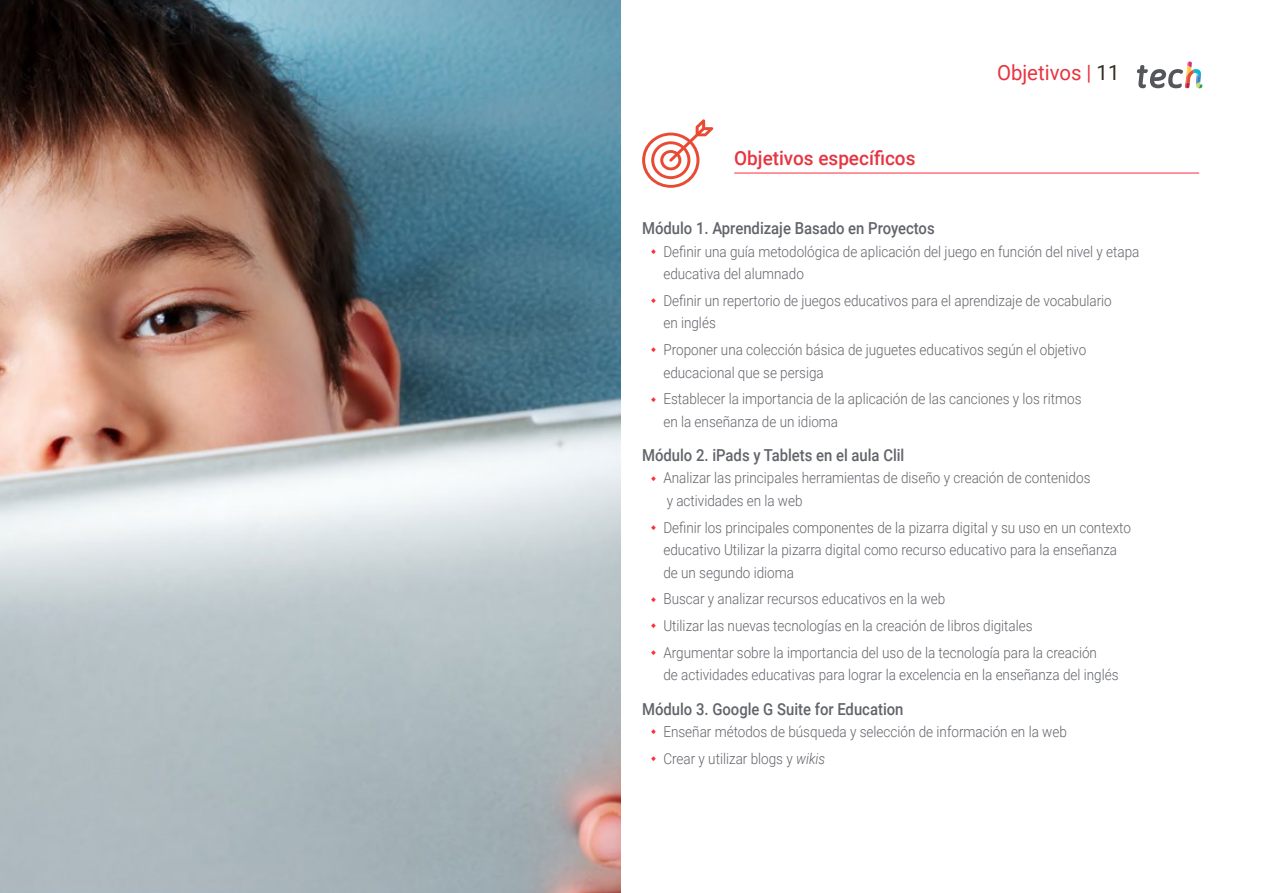
<style>
.page{position:relative;width:1263px;height:893px;background:#fff}
.page>*{position:absolute;margin:0;border:0;box-sizing:border-box;transform-origin:0 0}
.t1{font:21px "Roboto";color:#e73441}
.t2{font:500 19.5px "Roboto";color:#e73441}
.t3{font:500 16.5px "Roboto";color:#61646a;scale:.9 1}
.t4{font:300 15px/22.5px "Roboto";color:#61646a;scale:.9 1}
.s1{color:#312e20}
.s2{font-style:italic}
</style>
<div class="page">
<hr style="left:734px;top:173px;width:465px;height:1px;background:#ff293a">
<svg style="left:642px;top:119px;width:71px;height:69px"></svg>
<svg style="left:1137px;top:62px;width:65px;height:27px"></svg>
<img style="left:0;top:0;width:621px;height:893px">
<h2 class="t2" style="left:734px;top:144px;width:183px">Objetivos específicos</h2>
<h1 class="t1" style="left:997px;top:57px;width:124px">Objetivos | <span class="s1">11</span></h1>
<p class="t3" style="left:642px;top:217px;width:327px">Módulo 1. Aprendizaje Basado en Proyectos</p>
<p class="t4" style="left:663px;top:239px;width:530px">Definir una guía metodológica de aplicación del juego en función del nivel y etapa educativa del alumnado</p>
<p class="t4" style="left:663px;top:289px;width:500px">Definir un repertorio de juegos educativos para el aprendizaje de vocabulario en inglés</p>
<p class="t4" style="left:663px;top:338px;width:471px">Proponer una colección básica de juguetes educativos según el objetivo educacional que se persiga</p>
<p class="t4" style="left:663px;top:387px;width:466px">Establecer la importancia de la aplicación de las canciones y los ritmos en la enseñanza de un idioma</p>
<p class="t3" style="left:642px;top:444px;width:293px">Módulo 2. iPads y Tablets en el aula Clil</p>
<p class="t4" style="left:663px;top:466px;width:476px">Analizar las principales herramientas de diseño y creación de contenidos y actividades en la web</p>
<p class="t4" style="left:663px;top:515px;width:521px">Definir los principales componentes de la pizarra digital y su uso en un contexto educativo Utilizar la pizarra digital como recurso educativo para la enseñanza de un segundo idioma</p>
<p class="t4" style="left:663px;top:585px;width:483px;line-height:26.7px">Buscar y analizar recursos educativos en la web<br>Utilizar las nuevas tecnologías en la creación de libros digitales<br>Argumentar sobre la importancia del uso de la tecnología para la creación</p>
<p class="t4" style="left:663px;top:663px;width:507px">de actividades educativas para lograr la excelencia en la enseñanza del inglés</p>
<p class="t3" style="left:642px;top:697px;width:292px">Módulo 3. Google G Suite for Education</p>
<p class="t4" style="left:663px;top:718px;width:450px;line-height:26.7px">Enseñar métodos de búsqueda y selección de información en la web<br>Crear y utilizar blogs y <span class="s2">wikis</span></p>
</div>
